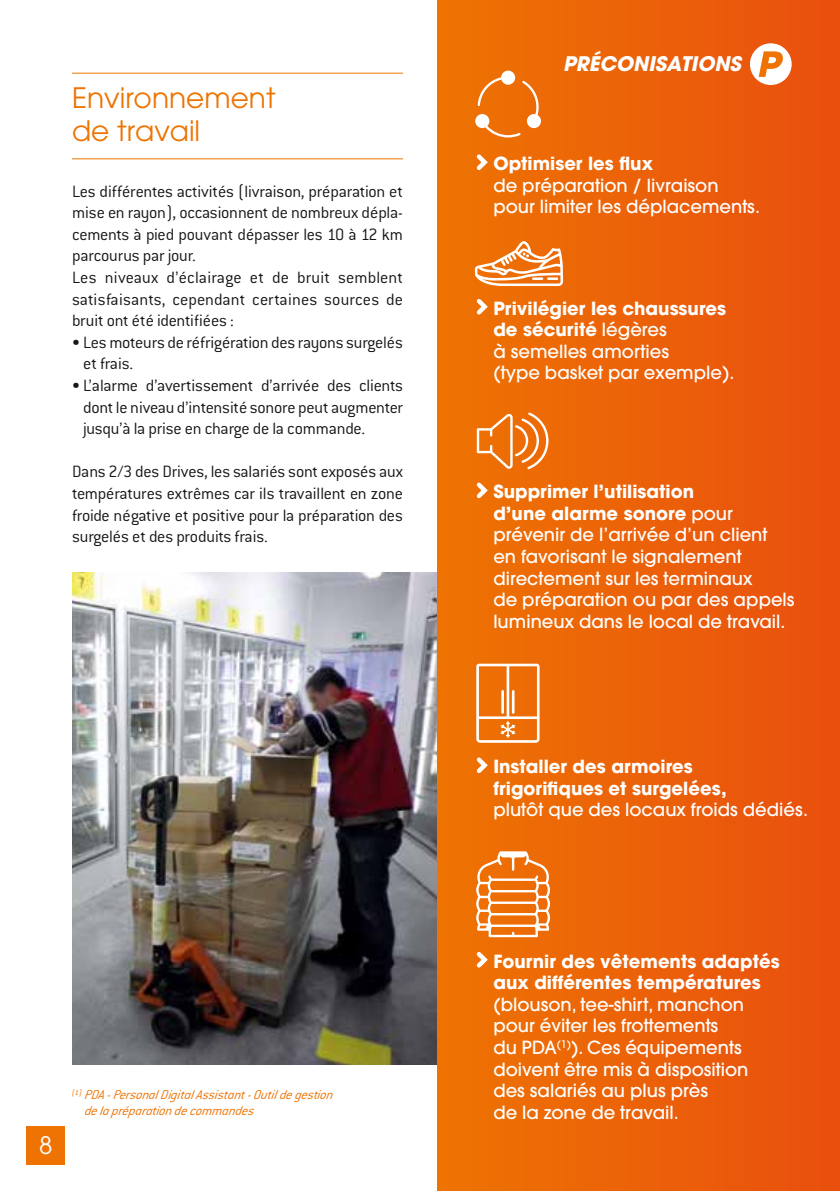
<style>
.page{position:relative;width:840px;height:1191px;background:#fff}
.page>*{position:absolute;margin:0;border:0;box-sizing:border-box;transform-origin:0 0}
.t1{font:28px/33.6px "Avant Garde";color:#ee7302}
.t2{font:24px "Avant Garde";color:#fff}
.t3{font:italic 700 20px "Avant Garde";color:#fff}
.t4{font:300 18px/21.6px "Conduit ITC";letter-spacing:-.01em;color:#181716}
.t5{font:500 18px/21.6px "Avant Garde";color:#fff}
.t6{font:700 18px/21.6px "Avant Garde";color:#fff}
.t7{font:italic 300 14px/16px "Conduit ITC";letter-spacing:-.005em;color:#ee7302}
.s1{font-weight:700}
</style>
<div class="page">
<div style="left:27px;top:1126px;width:38px;height:38px;background:#ee7302"></div>
<img style="left:72px;top:572px;width:365px;height:492px">
<hr style="left:72px;top:73px;width:331px;height:1px;background:#ee7302">
<hr style="left:72px;top:158px;width:331px;height:1px;background:#ee7302">
<div style="left:437px;top:0;width:402px;height:1191px;background:linear-gradient(to right,#ee7403,#e94f0e)"></div>
<svg style="left:472px;top:150px;width:18px;height:24px"></svg>
<svg style="left:472px;top:295px;width:18px;height:24px"></svg>
<svg style="left:472px;top:478px;width:18px;height:24px"></svg>
<svg style="left:472px;top:753px;width:18px;height:24px"></svg>
<svg style="left:472px;top:947px;width:18px;height:24px"></svg>
<svg style="left:522px;top:81px;width:16px;height:35px"></svg>
<svg style="left:485px;top:125px;width:35px;height:12px"></svg>
<svg style="left:477px;top:77px;width:25px;height:29px"></svg>
<div style="left:501px;top:71px;width:14px;height:14px;background:#fff;border-radius:50%"></div>
<div style="left:475px;top:114px;width:14px;height:14px;background:#fff;border-radius:50%"></div>
<div style="left:526px;top:114px;width:14px;height:14px;background:#fff;border-radius:50%"></div>
<svg style="left:474px;top:241px;width:88px;height:45px"></svg>
<svg style="left:475px;top:851px;width:75px;height:86px"></svg>
<svg style="left:476px;top:663px;width:63px;height:79px"></svg>
<svg style="left:476px;top:412px;width:72px;height:57px;background:#f08834"></svg>
<div style="left:749px;top:43px;width:42px;height:42px;background:#fff;border-radius:50%"></div>
<svg style="left:758px;top:51px;width:24px;height:26px"></svg>
<h1 class="t1" style="left:72px;top:81px;width:205px">Environnement de travail</h1>
<p class="t4" style="left:72px;top:180px;width:332px">Les différentes activités (livraison, préparation et mise en rayon), occasionnent de nombreux dépla&shy;cements à pied pouvant dépasser les 10 à 12 km parcourus par jour.<br>Les niveaux d’éclairage et de bruit semblent satisfaisants, cependant certaines sources de bruit ont été identifiées :</p>
<p class="t4" style="left:83px;top:331px;width:321px;text-indent:-11px">• Les moteurs de réfrigération des rayons surgelés et frais.</p>
<p class="t4" style="left:83px;top:375px;width:321px;text-align:justify;text-indent:-11px">• L’alarme d’avertissement d’arrivée des clients dont le niveau d’intensité sonore peut augmenter jusqu’à la prise en charge de la commande.</p>
<p class="t4" style="left:72px;top:461px;width:332px;text-align:justify">Dans 2/3 des Drives, les salariés sont exposés aux températures extrêmes car ils travaillent en zone froide négative et positive pour la préparation des surgelés et des produits frais.</p>
<h2 class="t2" style="left:39px;top:1131px;width:15px">8</h2>
<p class="t7" style="left:84px;top:1087px;width:253px;text-indent:-12px"><sup>(</sup> <sup>1</sup> <sup>)</sup> PDA -PersonalDigitalAssistant-Outilde gestion de la prép aration de commandes</p>
<p class="t3" style="left:562px;top:51px;width:179px">PRÉCONISATIONS</p>
<p class="t6" style="left:493px;top:153px;width:161px">Optimiser les flux</p>
<p class="t5" style="left:493px;top:174px;width:268px">de préparation / livraison pour limiter les déplacements.</p>
<p class="t5" style="left:493px;top:297px;width:242px"><span class="s1">Privilégier les chaussures de sécurité</span> légères<br>à semelles amorties<br>(type basket par exemple).</p>
<p class="t5" style="left:493px;top:481px;width:302px"><span class="s1">Supprimer l’utilisation<br>d’une alarme sonore</span> pour prévenir de l’arrivée d’un client en favorisant le signalement directement sur les terminaux<br>de préparation ou par des appels lumineux dans le local de travail.</p>
<p class="t6" style="left:493px;top:755px;width:235px">Installer des armoires frigorifiques et surgelées,</p>
<p class="t5" style="left:493px;top:799px;width:316px">plutôt que des locaux froids dédiés.</p>
<p class="t6" style="left:493px;top:950px;width:288px">Fournir des vêtements adaptés aux différentes températures</p>
<p class="t5" style="left:493px;top:993px;width:256px">(blouson, tee-shirt, manchon pour éviter les frottements<br>du PDA<sup>(1)</sup>). Ces équipements doivent être mis à disposition des salariés au plus près<br>de la zone de travail.</p>
</div>
